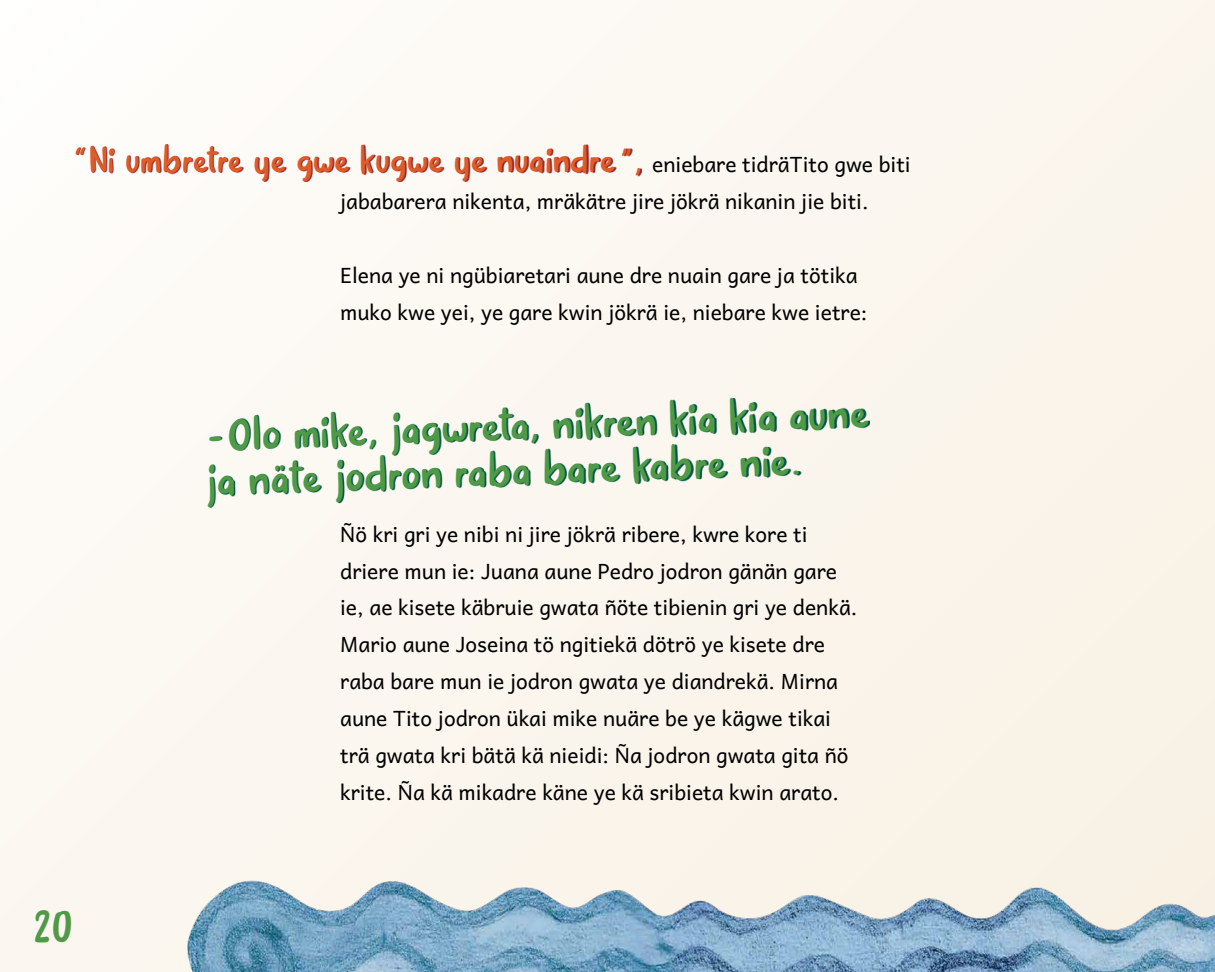
<style>
.page{position:relative;width:1215px;height:972px;background:#fbf6ef}
.page>*{position:absolute;margin:0;border:0;box-sizing:border-box;transform-origin:0 0}
.t1{font:37.5px/45px "Pink Shark";color:#509946}
.t2{font:30px "Pink Shark";letter-spacing:.025em;color:#dd5d28}
.t3{font:21px/36.9px "Andika";color:#000}
.s1{font-family:"Andika";font-size:21px;color:#000}
</style>
<div class="page">
<svg style="left:77px;top:144px;width:564px;height:38px"></svg>
<svg style="left:210px;top:398px;width:660px;height:109px"></svg>
<img style="left:187px;top:874px;width:1028px;height:98px">
<h2 class="t2" style="left:73px;top:135px;width:839px">“Ni umbretre ye gwe kugwe ye nuaindre”, <span class="s1">eniebare tidräTito gwe biti</span></h2>
<p class="t3" style="left:340px;top:183px;width:530px">jababarera nikenta, mräkätre jire jökrä nikanin jie biti.</p>
<p class="t3" style="left:340px;top:257px;width:529px">Elena ye ni ngübiaretari aune dre nuain gare ja tötika muko kwe yei, ye gare kwin jökrä ie, niebare kwe ietre:</p>
<h1 class="t1" style="left:34px;top:903px;width:41px">20</h1>
<h1 class="t1" style="left:204px;top:413px;width:666px;rotate:-2deg">-Olo mike, jagwreta, nikren kia kia aune ja näte jodron raba bare kabre nie.</h1>
<p class="t3" style="left:340px;top:516px;width:519px">Ñö kri gri ye nibi ni jire jökrä ribere, kwre kore ti driere mun ie: Juana aune Pedro jodron gänän gare ie, ae kisete käbruie gwata ñöte tibienin gri ye denkä.<br>Mario aune Joseina tö ngitiekä dötrö ye kisete dre raba bare mun ie jodron gwata ye diandrekä. Mirna aune Tito jodron ükai mike nuäre be ye kägwe tikai trä gwata kri bätä kä nieidi: Ña jodron gwata gita ñö krite. Ña kä mikadre käne ye kä sribieta kwin arato.</p>
</div>
